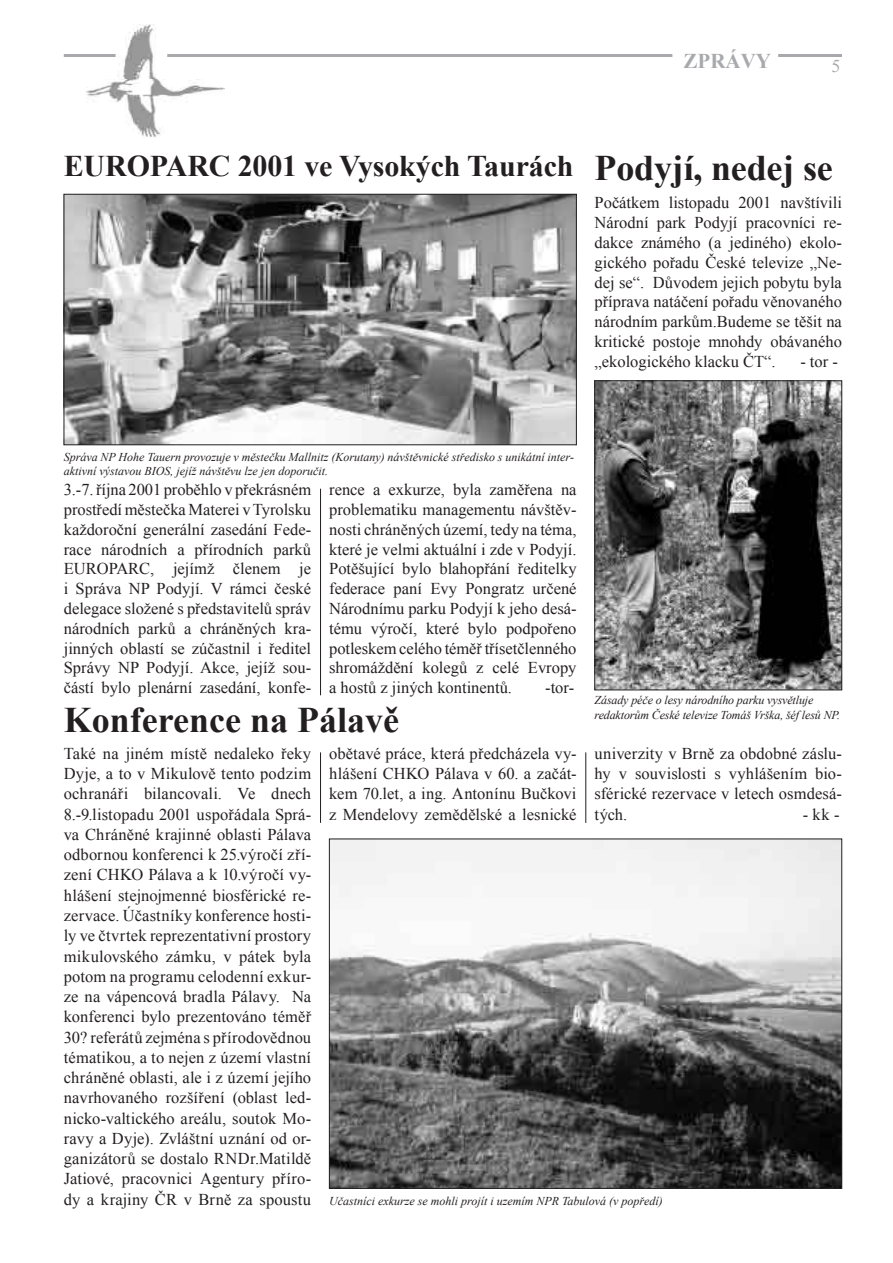
<style>
.page{position:relative;width:893px;height:1263px;background:#fff}
.page>*{position:absolute;margin:0;border:0;box-sizing:border-box;transform-origin:0 0}
.t1{font:700 36px "Times New Roman";color:#231f20}
.t2{font:700 30px "Times New Roman";letter-spacing:-.005em;color:#231f20}
.t3{font:700 21px "Times New Roman";color:#a8a9ad}
.t4{font:18px "Times New Roman";color:#a8a9ad}
.t5{font:16.5px/20.2px "Times New Roman";color:#231f20;text-align:justify}
.t6{font:italic 12px/14.4px "Times New Roman";color:#231f20}
</style>
<div class="page">
<img style="left:86px;top:25px;width:138px;height:112px">
<hr style="left:64px;top:54px;width:52px;height:3px;background:#a8a9ad">
<hr style="left:167px;top:54px;width:505px;height:3px;background:#a8a9ad">
<hr style="left:778px;top:54px;width:64px;height:3px;background:#a8a9ad">
<img style="left:597px;top:383px;width:243px;height:305px">
<div style="left:595px;top:381px;width:247px;height:309px;border:1px solid #231f20"></div>
<hr style="left:585px;top:752px;width:1px;height:71px;background:#231f20">
<img style="left:331px;top:841px;width:509px;height:345px">
<img style="left:66px;top:196px;width:509px;height:247px">
<div style="left:64px;top:194px;width:513px;height:251px;border:1px solid #231f20"></div>
<hr style="left:320px;top:752px;width:1px;height:71px;background:#231f20">
<hr style="left:320px;top:489px;width:1px;height:206px;background:#231f20">
<p class="t3" style="left:684px;top:47px;width:89px">ZPRÁVY</p>
<p class="t4" style="left:832px;top:53px;width:10px">5</p>
<h2 class="t2" style="left:64px;top:145px;width:511px">EUROPARC 2001 ve Vysokých Taurách</h2>
<h1 class="t1" style="left:595px;top:143px;width:240px">Podyjí, nedej se</h1>
<p class="t5" style="left:595px;top:193px;width:249px;line-height:19.8px">Počátkem listopadu 2001 navštívili Národní park Podyjí pracovníci re&shy;dakce známého (a jediného) ekolo&shy;gického pořadu České televize „Ne&shy;dej se“. Důvodem jejich pobytu byla příprava natáčení pořadu věnovaného národním parkům.Budeme se těšit na kritické postoje mnohdy obávaného „ekologického klacku ČT“.</p>
<p class="t5" style="left:800px;top:351px;width:39px">- tor -</p>
<p class="t6" style="left:64px;top:449px;width:512px">Správa NP Hohe Tauern provozuje v městečku Mallnitz (Korutany) návštěvnické středisko s unikátní inter&shy;aktivní výstavou BIOS, jejíž návštěvu lze jen doporučit.</p>
<p class="t5" style="left:64px;top:479px;width:249px;line-height:19.8px">3.-7. října 2001 proběhlo v překrásném prostředí městečka Materei v Tyrolsku každoroční generální zasedání Fede&shy;race národních a přírodních parků EUROPARC, jejímž členem je i Správa NP Podyjí. V rámci české delegace složené s představitelů správ národních parků a chráněných kra&shy;jinných oblastí se zúčastnil i ředitel Správy NP Podyjí. Akce, jejíž sou&shy;částí bylo plenární zasedání, konfe-</p>
<p class="t5" style="left:329px;top:479px;width:249px;line-height:19.8px">rence a exkurze, byla zaměřena na problematiku managementu návštěv&shy;nosti chráněných území, tedy na téma, které je velmi aktuální i zde v Podyjí.<br>Potěšující bylo blahopřání ředitelky federace paní Evy Pongratz určené Národnímu parku Podyjí k jeho desá&shy;tému výročí, které bylo podpořeno potleskem celého téměř třísetčlenného shromáždění kolegů z celé Evropy a hostů z jiných kontinentů.</p>
<p class="t5" style="left:545px;top:677px;width:30px">-tor-</p>
<h1 class="t1" style="left:64px;top:695px;width:337px">Konference na Pálavě</h1>
<p class="t6" style="left:595px;top:693px;width:247px">Zásady péče o lesy národního parku vysvětluje redaktorům České televize Tomáš Vrška, šéf lesů NP.</p>
<p class="t5" style="left:64px;top:743px;width:249px">Také na jiném místě nedaleko řeky Dyje, a to v Mikulově tento podzim ochranáři bilancovali. Ve dnech 8.-9.listopadu 2001 uspořádala Sprá&shy;va Chráněné krajinné oblasti Pálava odbornou konferenci k 25.výročí zří&shy;zení CHKO Pálava a k 10.výročí vy&shy;hlášení stejnojmenné biosférické re&shy;zervace. Účastníky konference hosti&shy;ly ve čtvrtek reprezentativní prostory mikulovského zámku, v pátek byla potom na programu celodenní exkur&shy;ze na vápencová bradla Pálavy. Na konferenci bylo prezentováno téměř 30? referátů zejména s přírodovědnou tématikou, a to nejen z území vlastní chráněné oblasti, ale i z území jejího navrhovaného rozšíření (oblast led&shy;nicko-valtického areálu, soutok Mo&shy;ravy a Dyje). Zvláštní uznání od or&shy;ganizátorů se dostalo RNDr.Matildě Jatiové, pracovnici Agentury příro&shy;dy a krajiny ČR v Brně za spoustu</p>
<p class="t5" style="left:329px;top:743px;width:249px">obětavé práce, která předcházela vy&shy;hlášení CHKO Pálava v 60. a začát&shy;kem 70.let, a ing. Antonínu Bučkovi z Mendelovy zemědělské a lesnické</p>
<p class="t5" style="left:595px;top:743px;width:249px">univerzity v Brně za obdobné záslu&shy;hy v souvislosti s vyhlášením bio&shy;sférické rezervace v letech osmdesá&shy;tých.</p>
<p class="t5" style="left:803px;top:804px;width:38px">- kk -</p>
<p class="t6" style="left:329px;top:1194px;width:335px">Učastníci exkurze se mohli projít i uzemím NPR Tabulová (v popředí)</p>
</div>
